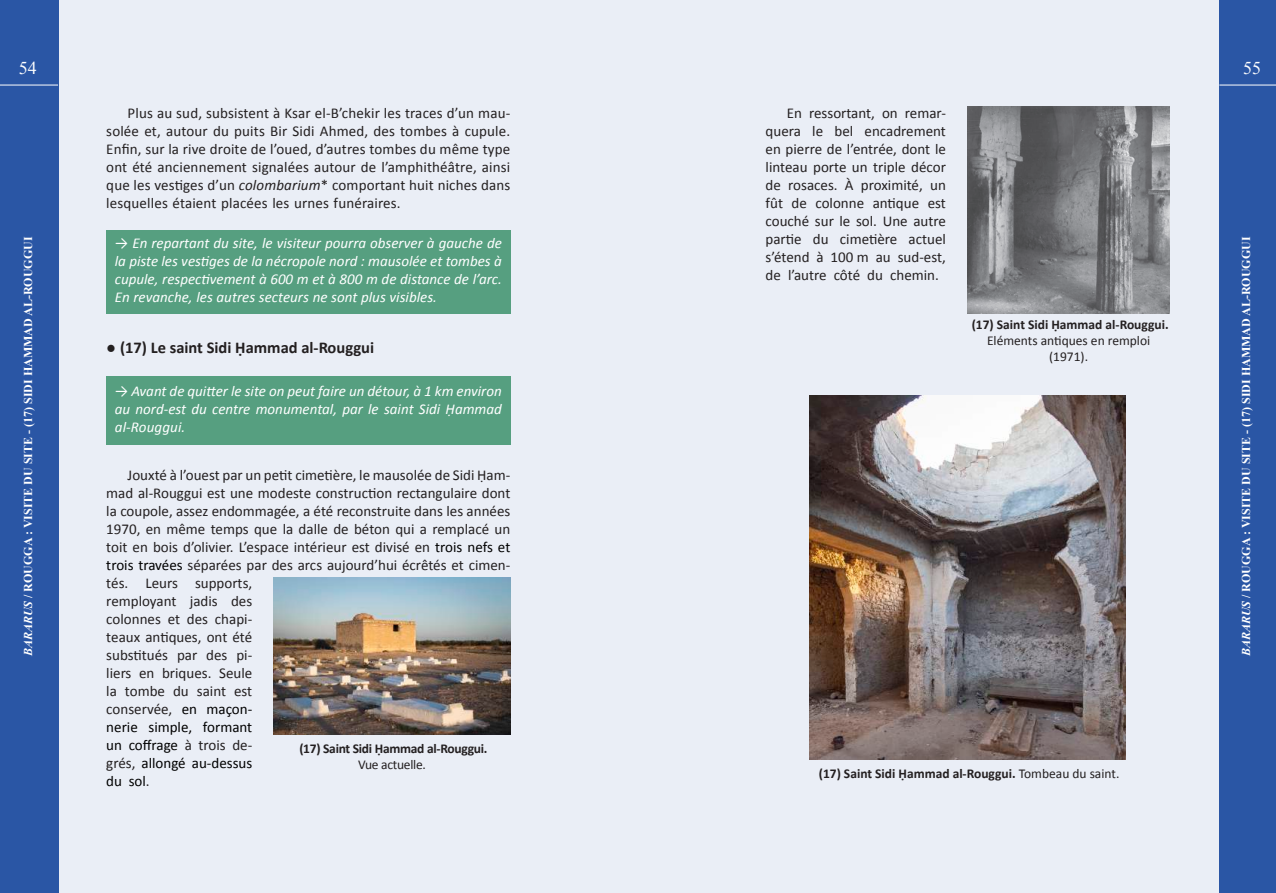
<style>
.page{position:relative;width:1276px;height:893px;background:#fff}
.page>*{position:absolute;margin:0;border:0;box-sizing:border-box;transform-origin:0 0}
.t1{font:18px "Times New Roman";color:#fff}
.t2{font:700 16.5px "Calibri";color:#231f20}
.t3{font:15px/18px "Calibri";color:#231f20;text-align:justify}
.t4{font:italic 15px/18px "Calibri";color:#fff;text-align:justify}
.t5{font:700 13.5px "Calibri";color:#231f20}
.t6{font:13.5px/16.2px "Calibri";color:#231f20;text-align:center}
.t7{font:700 13.5px "Calibri";letter-spacing:-.02em;color:#231f20}
.t8{font:13.5px "Calibri";letter-spacing:-.02em;color:#231f20}
.t9{font:700 12px "Times New Roman";color:#fff}
.s1{font-style:italic}
.s2{color:#000}
.s3{font-weight:400}
</style>
<div class="page">
<div style="left:638px;top:0;width:581px;height:893px;background:#eaeef6"></div>
<svg style="left:58px;top:0;width:580px;height:893px;background:#d2e0e4"></svg>
<div style="left:0;top:0;width:58px;height:893px;background:#2a56a5"></div>
<hr style="left:0;top:85px;width:58px;height:1px;background:#fff">
<img style="left:273px;top:577px;width:237px;height:158px">
<div style="left:1219px;top:0;width:57px;height:893px;background:#2a56a5"></div>
<hr style="left:1219px;top:85px;width:57px;height:1px;background:#fff">
<img style="left:967px;top:106px;width:202px;height:208px">
<img style="left:810px;top:395px;width:315px;height:364px">
<p class="t1" style="left:19px;top:56px;width:19px">54</p>
<p class="t9" style="left:20px;top:656px;width:421px;rotate:-90deg"><span class="s1">BARARUS</span> / ROUGGA : VISITE DU SITE - (17) SIDI HAMMAD AL-ROUGGUI</p>
<p class="t3" style="left:106px;top:104px;width:405px;text-indent:21px">Plus au sud, subsistent à Ksar el-B’chekir les traces d’un mau&shy;solée et, autour du puits Bir Sidi Ahmed, des tombes à cupule.<br>Enfin, sur la rive droite de l’oued, d’autres tombes du même type ont été anciennement signalées autour de l’amphithéâtre, ainsi que les vestiges d’un <span class="s1">colombarium</span>* comportant huit niches dans lesquelles étaient placées les urnes funéraires.</p>
<p class="t4" style="left:115px;top:233px;width:388px">→ En repartant du site, le visiteur pourra observer à gauche de la piste les vestiges de la nécropole nord : mausolée et tombes à cupule, respectivement à 600 m et à 800 m de distance de l’arc.<br>En revanche, les autres secteurs ne sont plus visibles.</p>
<p class="t2" style="left:106px;top:337px;width:269px">● (17) Le saint Sidi Ḥammad al-Rouggui</p>
<p class="t4" style="left:115px;top:381px;width:389px">→ Avant de quitter le site on peut faire un détour, à 1 km environ au nord-est du centre monumental, par le saint Sidi Ḥammad al-Rouggui.</p>
<p class="t3" style="left:106px;top:466px;width:405px;text-align:left;text-indent:21px">Jouxté à l’ouest par un petit cimetière, le mausolée de Sidi Ḥam&shy;mad al-Rouggui est une modeste construction rectangulaire dont la coupole, assez endommagée, a été reconstruite dans les années 1970, en même temps que la dalle de béton qui a remplacé un toit en bois d’olivier. L’espace intérieur est divisé en <span class="s2">trois nefs et trois travées</span> séparées par des arcs aujourd’hui écrêtés et cimen&shy;tés. Leurs supports,<br>remployant jadis des<br>colonnes et des chapi-<br>teaux antiques, ont été<br>substitués par des pi-<br>liers en briques. Seule<br>la tombe du saint est<br>conservée, <span class="s2">en maçon-<br>nerie simple, formant<br>un coffrage</span> à trois de-<br>grés, <span class="s2">allongé au-dessus<br>du sol</span>.</p>
<p class="t7" style="left:299px;top:740px;width:189px">(17) Saint Sidi Ḥammad al-Rouggui.</p>
<p class="t8" style="left:358px;top:756px;width:69px">Vue actuelle.</p>
<p class="t3" style="left:765px;top:104px;width:182px;text-indent:21px">En ressortant, on remar&shy;quera le bel encadrement en pierre de l’entrée, dont le linteau porte un triple décor de rosaces. À proximité, un fût de colonne antique est couché sur le sol. Une autre partie du cimetière actuel s’étend à 100 m au sud-est, de l’autre côté du chemin.</p>
<p class="t5" style="left:971px;top:316px;width:198px">(17) Saint Sidi Ḥammad al-Rouggui.</p>
<p class="t6" style="left:987px;top:333px;width:165px">Eléments antiques en remploi (1971).</p>
<p class="t5" style="left:819px;top:764px;width:302px">(17) Saint Sidi Ḥammad al-Rouggui. <span class="s3">Tombeau du saint.</span></p>
<p class="t1" style="left:1243px;top:56px;width:19px">55</p>
<p class="t9" style="left:1238px;top:656px;width:421px;rotate:-90deg"><span class="s1">BARARUS</span> / ROUGGA : VISITE DU SITE - (17) SIDI HAMMAD AL-ROUGGUI</p>
</div>
